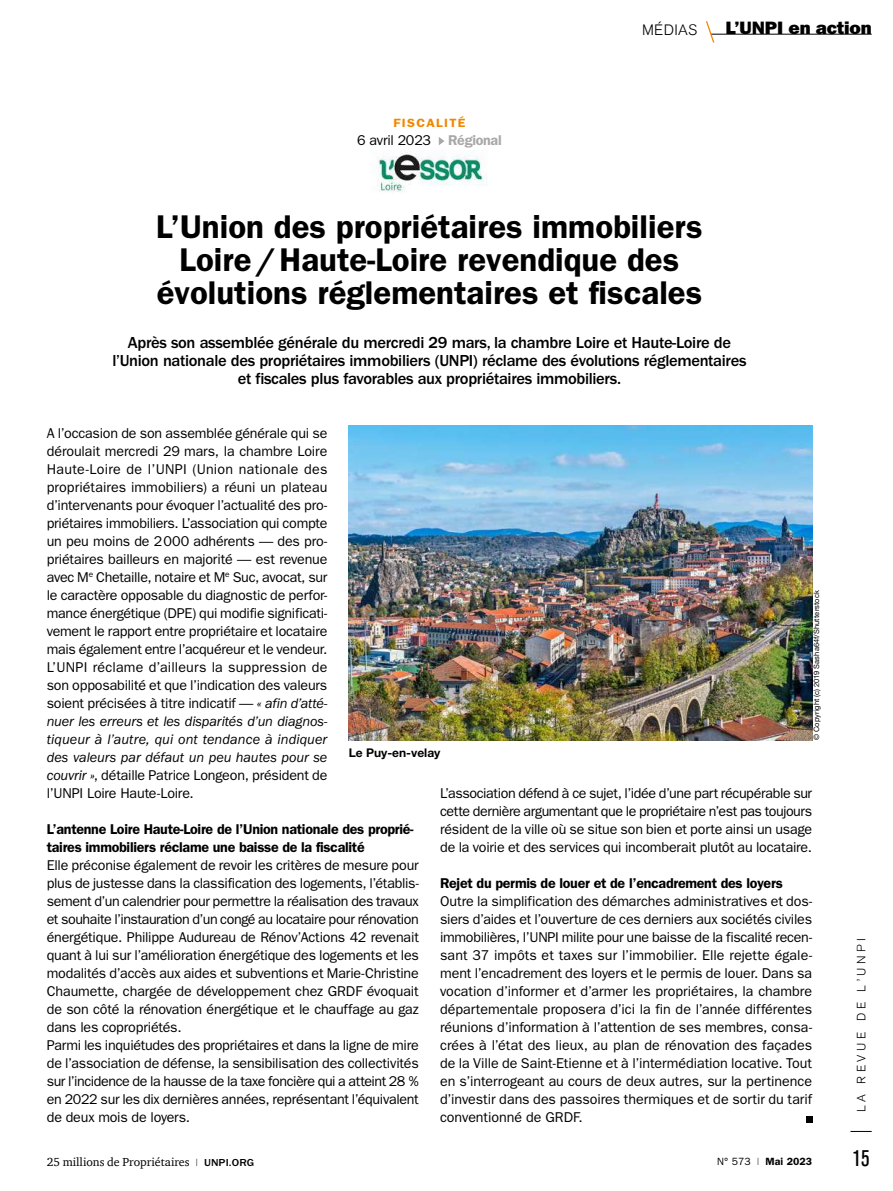
<style>
.page{position:relative;width:893px;height:1191px;background:#fff}
.page>*{position:absolute;margin:0;border:0;box-sizing:border-box;transform-origin:0 0}
.t1{font:600 33px/33px "ITC Franklin Gothic Std";color:#000;text-align:center}
.t2{font:condensed 22.5px "Akzidenz Grotesk BE";color:#000}
.t3{font:18px "ITC Franklin Gothic Std Hvy";letter-spacing:-.01em;color:#000;scale:1.05 1}
.t4{font:500 16.5px/18px "ITC Franklin Gothic Std";letter-spacing:-.02em;color:#000;text-align:center}
.t5{font:300 15px "Akzidenz Grotesk BE";letter-spacing:.025em;color:#000}
.t6{font:14.25px/18px "ITC Franklin Gothic Std";letter-spacing:-.015em;color:#000;text-align:justify}
.t7{font:600 14.25px/18px "ITC Franklin Gothic Std";letter-spacing:-.02em;color:#000}
.t8{font:12px "Charter ITC";color:#000}
.t9{font:300 12px "Akzidenz Grotesk BE";letter-spacing:.3em;color:#000}
.t10{font:700 12px "Helvetica Neue LT Std";color:#000}
.t11{font:600 12px "ITC Franklin Gothic Std";letter-spacing:.1em;color:#f18700;scale:1.1 1}
.t12{font:600 10.5px "ITC Franklin Gothic Std";letter-spacing:.01em;color:#000}
.t13{font:7.5px "Helvetica Neue LT Std";letter-spacing:.015em;color:#000}
.s1{font-weight:600;color:#a8a8a7}
.s2{font-style:italic}
.s3{font-family:"ITC Franklin Gothic Std";font-size:10.5px}
.s4{font-family:"ITC Franklin Gothic Std";font-weight:500;font-size:10.5px}
.s5{font-weight:400}
</style>
<div class="page">
<svg style="left:850px;top:1131px;width:22px;height:1px"></svg>
<hr style="left:711px;top:34px;width:161px;height:1px;background:#000">
<svg style="left:706px;top:21px;width:8px;height:22px"></svg>
<div style="left:806px;top:1115px;width:6px;height:7px;background:#000"></div>
<svg style="left:439px;top:137px;width:5px;height:8px"></svg>
<img style="left:377px;top:152px;width:111px;height:40px">
<img style="left:349px;top:425px;width:463px;height:315px">
<p class="t11" style="left:393px;top:116px;width:67px">FISCALITÉ</p>
<p class="t6" style="left:357px;top:132px;width:146px">6 avril 2023 <span class="s1">Régional</span></p>
<p class="t5" style="left:642px;top:21px;width:57px">MÉDIAS</p>
<p class="t3" style="left:725px;top:17px;width:141px">L’UNPI en action</p>
<h1 class="t1" style="left:156px;top:211px;width:548px">L’Union des propriétaires immobiliers<br>Loire/Haute-Loire revendique des évolutions réglementaires et fiscales</h1>
<p class="t4" style="left:112px;top:334px;width:635px">Après son assemblée générale du mercredi 29 mars, la chambre Loire et Haute-Loire de l’Union nationale des propriétaires immobiliers (UNPI) réclame des évolutions réglementaires et fiscales plus favorables aux propriétaires immobiliers.</p>
<p class="t6" style="left:47px;top:424px;width:282px">A l’occasion de son assemblée générale qui se déroulait mercredi 29 mars, la chambre Loire Haute-Loire de l’UNPI (Union nationale des propriétaires immobiliers) a réuni un plateau d’intervenants pour évoquer l’actualité des pro&shy;priétaires immobiliers. L’association qui compte un peu moins de 2000 adhérents — des pro&shy;priétaires bailleurs en majorité — est revenue avec M<sup>e</sup> Chetaille, notaire et M<sup>e</sup> Suc, avocat, sur le caractère opposable du diagnostic de perfor&shy;mance énergétique (DPE) qui modifie significati&shy;vement le rapport entre propriétaire et locataire mais également entre l’acquéreur et le vendeur.<br>L’UNPI réclame d’ailleurs la suppression de son opposabilité et que l’indication des valeurs soient précisées à titre indicatif — <span class="s2">« afin d’atté&shy;nuer les erreurs et les disparités d’un diagnos&shy;tiqueur à l’autre, qui ont tendance à indiquer des valeurs par défaut un peu hautes pour se couvrir »</span>, détaille Patrice Longeon, président de l’UNPI Loire Haute-Loire.</p>
<p class="t7" style="left:47px;top:820px;width:368px">L’antenne Loire Haute-Loire de l’Union nationale des proprié&shy;taires immobiliers réclame une baisse de la fiscalité</p>
<p class="t6" style="left:47px;top:856px;width:374px;text-align:left">Elle préconise également de revoir les critères de mesure pour plus de justesse dans la classification des logements, l’établis&shy;sement d’un calendrier pour permettre la réalisation des travaux et souhaite l’instauration d’un congé au locataire pour rénovation énergétique. Philippe Audureau de Rénov’Actions 42 revenait quant à lui sur l’amélioration énergétique des logements et les modalités d’accès aux aides et subventions et Marie-Christine Chaumette, chargée de développement chez GRDF évoquait de son côté la rénovation énergétique et le chauffage au gaz dans les copropriétés.<br>Parmi les inquiétudes des propriétaires et dans la ligne de mire de l’association de défense, la sensibilisation des collectivités sur l’incidence de la hausse de la taxe foncière qui a atteint 28 % en 2022 sur les dix dernières années, représentant l’équivalent de deux mois de loyers.</p>
<p class="t13" style="left:812px;top:740px;width:151px;rotate:-90deg">© Copyright (c) 2019 Sasha64f/Shutterstock</p>
<p class="t10" style="left:349px;top:745px;width:93px">Le Puy-en-velay</p>
<p class="t6" style="left:440px;top:784px;width:374px">L’association défend à ce sujet, l’idée d’une part récupérable sur cette dernière argumentant que le propriétaire n’est pas toujours résident de la ville où se situe son bien et porte ainsi un usage de la voirie et des services qui incomberait plutôt au locataire.</p>
<p class="t7" style="left:440px;top:874px;width:344px">Rejet du permis de louer et de l’encadrement des loyers</p>
<p class="t6" style="left:440px;top:892px;width:374px">Outre la simplification des démarches administratives et dos&shy;siers d’aides et l’ouverture de ces derniers aux sociétés civiles immobilières, l’UNPI milite pour une baisse de la fiscalité recen&shy;sant 37 impôts et taxes sur l’immobilier. Elle rejette égale&shy;ment l’encadrement des loyers et le permis de louer. Dans sa vocation d’informer et d’armer les propriétaires, la chambre départementale proposera d’ici la fin de l’année différentes réunions d’information à l’attention de ses membres, consa&shy;crées à l’état des lieux, au plan de rénovation des façades de la Ville de Saint-Etienne et à l’intermédiation locative. Tout en s’interrogeant au cours de deux autres, sur la pertinence d’investir dans des passoires thermiques et de sortir du tarif conventionné de GRDF.</p>
<p class="t9" style="left:854px;top:1112px;width:176px;rotate:-90deg">LA REVUE DE L’UNPI</p>
<p class="t8" style="left:47px;top:1154px;width:209px">25 millions de Propriétaires <span class="s3">I</span> <span class="s4">UNPI.ORG</span></p>
<p class="t12" style="left:717px;top:1155px;width:96px"><span class="s5">N° 573 I</span> Mai 2023</p>
<h2 class="t2" style="left:853px;top:1146px;width:18px">15</h2>
</div>
